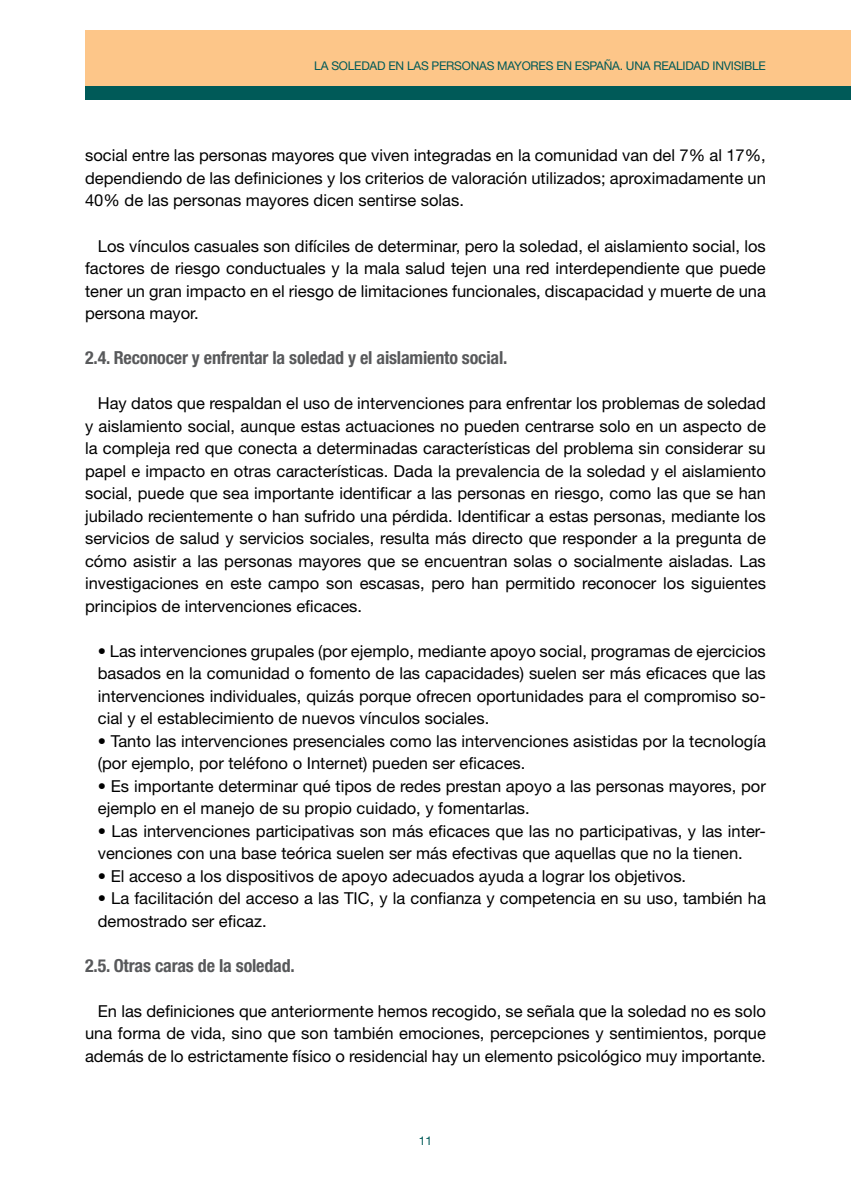
<style>
.page{position:relative;width:851px;height:1191px;background:#fff}
.page>*{position:absolute;margin:0;border:0;box-sizing:border-box;transform-origin:0 0}
.t1{font:700 condensed 18px "Helvetica Neue LT Std";letter-spacing:-.01em;color:#58595b}
.t2{font:16.5px/22.5px "Helvetica Neue LT Std";color:#000;text-align:justify}
.t3{font:12px "Helvetica Neue LT Std";letter-spacing:-.02em;color:#005a58}
</style>
<div class="page">
<div style="left:85px;top:31px;width:765px;height:55px;background:#fdc689"></div>
<div style="left:85px;top:87px;width:765px;height:13px;background:#005a58"></div>
<p class="t3" style="left:314px;top:58px;width:453px">LA SOLEDAD EN LAS PERSONAS MAYORES EN ESPAÑA. UNA REALIDAD INVISIBLE</p>
<p class="t2" style="left:85px;top:144px;width:682px">social entre las personas mayores que viven integradas en la comunidad van del 7% al 17%, dependiendo de las definiciones y los criterios de valoración utilizados; aproximadamente un 40% de las personas mayores dicen sentirse solas.</p>
<p class="t2" style="left:85px;top:234px;width:682px;text-indent:13px">Los vínculos casuales son difíciles de determinar, pero la soledad, el aislamiento social, los factores de riesgo conductuales y la mala salud tejen una red interdependiente que puede tener un gran impacto en el riesgo de limitaciones funcionales, discapacidad y muerte de una persona mayor.</p>
<p class="t1" style="left:85px;top:347px;width:424px">2.4. Reconocer y enfrentar la soledad y el aislamiento social.</p>
<p class="t2" style="left:85px;top:392px;width:682px;text-indent:13px">Hay datos que respaldan el uso de intervenciones para enfrentar los problemas de soledad y aislamiento social, aunque estas actuaciones no pueden centrarse solo en un aspecto de la compleja red que conecta a determinadas características del problema sin considerar su papel e impacto en otras características. Dada la prevalencia de la soledad y el aislamiento social, puede que sea importante identificar a las personas en riesgo, como las que se han jubilado recientemente o han sufrido una pérdida. Identificar a estas personas, mediante los servicios de salud y servicios sociales, resulta más directo que responder a la pregunta de cómo asistir a las personas mayores que se encuentran solas o socialmente aisladas. Las investigaciones en este campo son escasas, pero han permitido reconocer los siguientes principios de intervenciones eficaces.</p>
<p class="t2" style="left:98px;top:639px;width:669px">• Las intervenciones grupales (por ejemplo, mediante apoyo social, programas de ejercicios basados en la comunidad o fomento de las capacidades) suelen ser más eficaces que las intervenciones individuales, quizás porque ofrecen oportunidades para el compromiso so&shy;cial y el establecimiento de nuevos vínculos sociales.</p>
<p class="t2" style="left:98px;top:729px;width:669px">• Tanto las intervenciones presenciales como las intervenciones asistidas por la tecnología (por ejemplo, por teléfono o Internet) pueden ser eficaces.</p>
<p class="t2" style="left:98px;top:774px;width:669px">• Es importante determinar qué tipos de redes prestan apoyo a las personas mayores, por ejemplo en el manejo de su propio cuidado, y fomentarlas.</p>
<p class="t2" style="left:98px;top:819px;width:669px">• Las intervenciones participativas son más eficaces que las no participativas, y las inter&shy;venciones con una base teórica suelen ser más efectivas que aquellas que no la tienen.</p>
<p class="t2" style="left:98px;top:864px;width:589px">• El acceso a los dispositivos de apoyo adecuados ayuda a lograr los objetivos.</p>
<p class="t2" style="left:98px;top:887px;width:669px">• La facilitación del acceso a las TIC, y la confianza y competencia en su uso, también ha demostrado ser eficaz.</p>
<p class="t1" style="left:85px;top:954px;width:211px">2.5. Otras caras de la soledad.</p>
<p class="t2" style="left:85px;top:999px;width:682px;text-indent:13px">En las definiciones que anteriormente hemos recogido, se señala que la soledad no es solo una forma de vida, sino que son también emociones, percepciones y sentimientos, porque además de lo estrictamente físico o residencial hay un elemento psicológico muy importante.</p>
<p class="t3" style="left:419px;top:1133px;width:15px">11</p>
</div>
